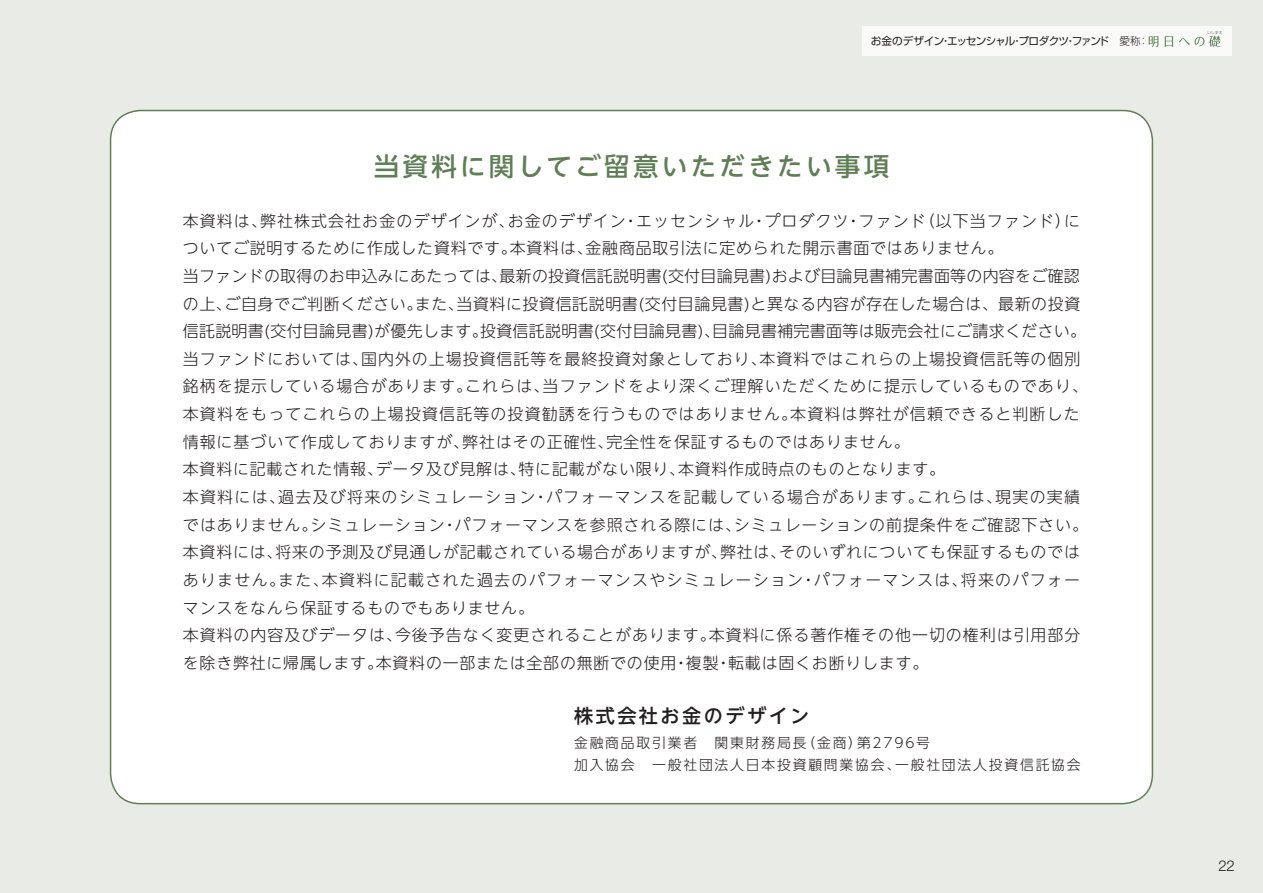
<style>
.page{position:relative;width:1263px;height:893px;background:#e9ece6}
.page>*{position:absolute;margin:0;border:0;box-sizing:border-box;transform-origin:0 0}
.t1{font:500 25.5px "UD Shin Go NT Pr 6 N";letter-spacing:.13em;color:#5f7e56}
.t2{font:500 19.2px "UD Shin Go NT Pr 6 N";letter-spacing:.13em;color:#231f20}
.t3{font:300 15.9px/27.6px "UD Shin Go NT Pr 6 N";letter-spacing:.06em;color:#231f20}
.t4{font:300 14.85px "Helvetica Neue LT Std";color:#231f20}
.t5{font:300 13.8px/21.3px "UD Shin Go NT Pr 6 N";letter-spacing:.13em;color:#231f20}
.t6{font:10.65px "Shin Go Pr 6 N";letter-spacing:-.06em;color:#231f20}
.t7{font:3.75px "Shin Go Pr 6 N";color:#5f7e56}
.s1{font-weight:300}
</style>
<div class="page">
<div style="left:111px;top:111px;width:1041px;height:693px;background:#fff;border-radius:30px"></div>
<div style="left:861px;top:26px;width:370px;height:30px;background:#f9faf8"></div>
<svg style="left:1149px;top:36px;width:9px;height:11px"></svg>
<svg style="left:1165px;top:36px;width:8px;height:11px"></svg>
<svg style="left:1179px;top:36px;width:41px;height:11px"></svg>
<p class="t6" style="left:871px;top:33px;width:279px">お金のデザイン・エッセンシャル・プロダクツ・ファンド　<span class="s1">愛称：</span></p>
<h1 class="t1" style="left:374px;top:145px;width:517px">当資料に関してご留意いただきたい事項</h1>
<p class="t3" style="left:183px;top:206px;width:907px">本資料は、弊社株式会社お金のデザインが、お金のデザイン・エッセンシャル・プロダクツ・ファンド（以下当ファンド）についてご説明するために作成した資料です。本資料は、金融商品取引法に定められた開示書面ではありません。<br>当ファンドの取得のお申込みにあたっては、最新の投資信託説明書(交付目論見書)および目論見書補完書面等の内容をご確認の上、ご自身でご判断ください。また、当資料に投資信託説明書(交付目論見書)と異なる内容が存在した場合は、最新の投資信託説明書(交付目論見書)が優先します。投資信託説明書(交付目論見書)、目論見書補完書面等は販売会社にご請求ください。当ファンドにおいては、国内外の上場投資信託等を最終投資対象としており、本資料ではこれらの上場投資信託等の個別銘柄を提示している場合があります。これらは、当ファンドをより深くご理解いただくために提示しているものであり、本資料をもってこれらの上場投資信託等の投資勧誘を行うものではありません。本資料は弊社が信頼できると判断した情報に基づいて作成しておりますが、弊社はその正確性、完全性を保証するものではありません。<br>本資料に記載された情報、データ及び見解は、特に記載がない限り、本資料作成時点のものとなります。<br>本資料には、過去及び将来のシミュレーション・パフォーマンスを記載している場合があります。これらは、現実の実績ではありません。シミュレーション・パフォーマンスを参照される際には、シミュレーションの前提条件をご確認下さい。本資料には、将来の予測及び見通しが記載されている場合がありますが、弊社は、そのいずれについても保証するものではありません。また、本資料に記載された過去のパフォーマンスやシミュレーション・パフォーマンスは、将来のパフォーマンスをなんら保証するものでもありません。<br>本資料の内容及びデータは、今後予告なく変更されることがあります。本資料に係る著作権その他一切の権利は引用部分を除き弊社に帰属します。本資料の一部または全部の無断での使用・複製・転載は固くお断りします。</p>
<p class="t2" style="left:574px;top:700px;width:237px">株式会社お金のデザイン</p>
<p class="t5" style="left:574px;top:732px;width:508px">金融商品取引業者　関東財務局長（金商）第2796号<br>加入協会　一般社団法人日本投資顧問業協会、一般社団法人投資信託協会</p>
<p class="t7" style="left:1207px;top:29px;width:17px">いしずえ</p>
<p class="t4" style="left:1218px;top:857px;width:18px">22</p>
</div>
